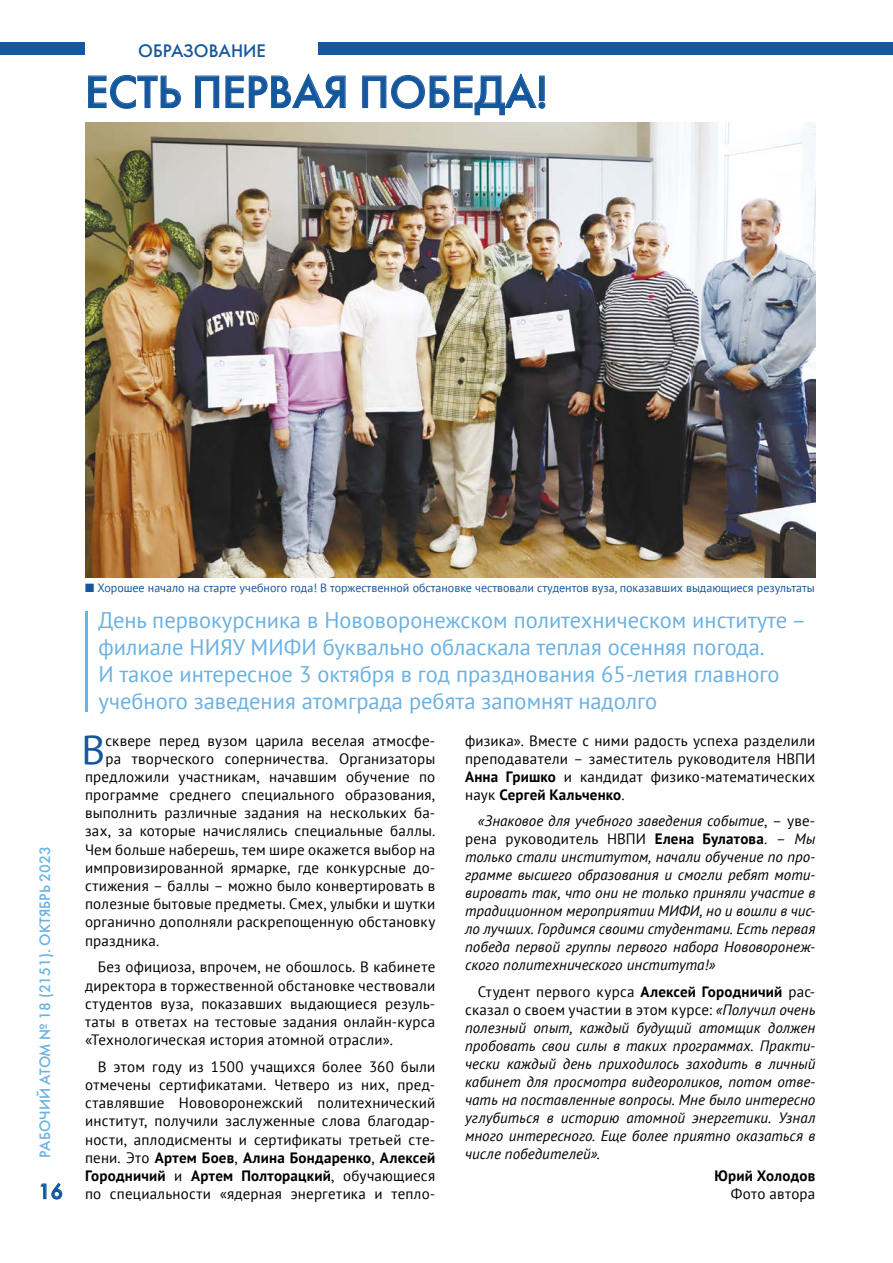
<style>
.page{position:relative;width:893px;height:1263px;background:#fff}
.page>*{position:absolute;margin:0;border:0;box-sizing:border-box;transform-origin:0 0}
.ЗАГОЛОВОК{font:45px "Futuris C";color:#14579d}
.Буквица{font:40.65px "PT Sans";color:#14579d}
.ВРЕЗ{font:22.5px/27px "PT Sans";color:#6bb1e2}
.t1{font:21px "Futuris C";color:#0b569d}
.t2{font:18px "Futuris C";color:#14579d}
.ОСНОВНОЙ_ТЕКСТ{font:italic 15px/18px "PT Sans";color:#000;text-align:justify}
.ОСНОВНОЙ_ТЕКСТ-2{font:15px/18.1px "PT Sans";letter-spacing:.015em;color:#000;text-align:justify}
.Буквица-2{font:15px "PT Sans";letter-spacing:.01em;color:#000}
.t3{font:15px "Futuris C";color:#6bb1e2}
.ОСНОВНОЙ_ТЕКСТ-3{font:700 15px "PT Sans";letter-spacing:.01em;color:#000}
.ОСНОВНОЙ_ТЕКСТ-4{font:12px "PT Sans";color:#14579d}
.s1{font-family:"Dixieland Normal"}
.s2{font-weight:700}
.s3{font-style:normal}
.s4{font-weight:700;font-style:normal}
</style>
<div class="page">
<div style="left:0;top:43px;width:85px;height:12px;background:#14579d"></div>
<div style="left:319px;top:43px;width:574px;height:12px;background:#14579d"></div>
<svg style="left:40px;top:1182px;width:23px;height:18px"></svg>
<svg style="left:88px;top:75px;width:93px;height:34px"></svg>
<svg style="left:195px;top:75px;width:24px;height:33px"></svg>
<svg style="left:225px;top:74px;width:121px;height:34px"></svg>
<svg style="left:362px;top:74px;width:184px;height:41px"></svg>
<hr style="left:85px;top:612px;width:2px;height:100px;background:#6bb1e2">
<img style="left:85px;top:122px;width:730px;height:456px">
<p class="t2" style="left:138px;top:40px;width:129px">ОБРАЗОВАНИЕ</p>
<p class="ЗАГОЛОВОК" style="left:85px;top:65px;width:464px">ЕСТЬ ПЕРВАЯ ПОБЕДА!</p>
<p class="t3" style="left:36px;top:1158px;width:313px;rotate:-90deg">РАБОЧИЙ АТОМ № 18 (2151). ОКТЯБРЬ 2023</p>
<h3 class="t1" style="left:38px;top:1179px;width:26px">16</h3>
<p class="ОСНОВНОЙ_ТЕКСТ-4" style="left:85px;top:580px;width:731px"><span class="s1">n</span> Хорошее начало на старте учебного года! В торжественной обстановке чествовали студентов вуза, показавших выдающиеся результаты</p>
<p class="ВРЕЗ" style="left:99px;top:606px;width:709px">День первокурсника в Нововоронежском политехническом институте – филиале НИЯУ МИФИ буквально обласкала теплая осенняя погода.<br>И такое интересное 3 октября в год празднования 65-летия главного учебного заведения атомграда ребята запомнят надолго</p>
<p class="Буквица" style="left:82px;top:723px;width:25px">В</p>
<p class="Буквица-2" style="left:105px;top:731px;width:331px">сквере перед вузом царила веселая атмосфе-</p>
<p class="ОСНОВНОЙ_ТЕКСТ-2" style="left:465px;top:731px;width:352px">физика». Вместе с ними радость успеха разделили преподаватели – заместитель руководителя НВПИ <span class="s2">Анна Гришко</span> и кандидат физико-математических наук <span class="s2">Сергей Кальченко</span>.</p>
<p class="ОСНОВНОЙ_ТЕКСТ" style="left:465px;top:812px;width:352px;text-indent:13px">«Знаковое для учебного заведения событие<span class="s3">, – уве&shy;рена руководитель НВПИ</span> <span class="s4">Елена Булатова</span><span class="s3">. –</span> Мы только стали институтом, начали обучение по про&shy;грамме высшего образования и смогли ребят моти&shy;вировать так, что они не только приняли участие в традиционном мероприятии МИФИ, но и вошли в чис&shy;ло лучших. Гордимся своими студентами. Есть первая победа первой группы первого набора Нововоронеж&shy;ского политехнического института!»</p>
<p class="ОСНОВНОЙ_ТЕКСТ" style="left:465px;top:982px;width:352px;text-indent:13px"><span class="s3">Студент первого курса</span> <span class="s4">Алексей Городничий</span> <span class="s3">рас&shy;сказал о своем участии в этом курсе:</span> «Получил очень полезный опыт, каждый будущий атомщик должен пробовать свои силы в таких программах. Практи&shy;чески каждый день приходилось заходить в личный кабинет для просмотра видеороликов, потом отве&shy;чать на поставленные вопросы. Мне было интересно углубиться в историю атомной энергетики. Узнал много интересного. Еще более приятно оказаться в числе победителей».</p>
<p class="ОСНОВНОЙ_ТЕКСТ-3" style="left:714px;top:1166px;width:102px">Юрий Холодов</p>
<p class="ОСНОВНОЙ_ТЕКСТ-2" style="left:731px;top:1184px;width:86px">Фото автора</p>
<p class="Буквица-2" style="left:105px;top:749px;width:331px">ра творческого соперничества. Организаторы</p>
<p class="Буквица-2" style="left:85px;top:767px;width:352px">предложили участникам, начавшим обучение по</p>
<p class="Буквица-2" style="left:85px;top:785px;width:352px">программе среднего специального образования,</p>
<p class="Буквица-2" style="left:85px;top:803px;width:352px">выполнить различные задания на нескольких ба-</p>
<p class="Буквица-2" style="left:85px;top:821px;width:352px">зах, за которые начислялись специальные баллы.</p>
<p class="Буквица-2" style="left:85px;top:840px;width:352px">Чем больше наберешь, тем шире окажется выбор на</p>
<p class="Буквица-2" style="left:85px;top:858px;width:352px">импровизированной ярмарке, где конкурсные до-</p>
<p class="Буквица-2" style="left:85px;top:876px;width:352px">стижения – баллы – можно было конвертировать в</p>
<p class="Буквица-2" style="left:85px;top:894px;width:352px">полезные бытовые предметы. Смех, улыбки и шутки</p>
<p class="Буквица-2" style="left:85px;top:912px;width:352px">органично дополняли раскрепощенную обстановку</p>
<p class="Буквица-2" style="left:85px;top:931px;width:76px">праздника.</p>
<p class="ОСНОВНОЙ_ТЕКСТ-2" style="left:85px;top:958px;width:352px;text-indent:13px">Без официоза, впрочем, не обошлось. В кабинете директора в торжественной обстановке чествовали студентов вуза, показавших выдающиеся резуль&shy;таты в ответах на тестовые задания онлайн-курса «Технологическая история атомной отрасли».</p>
<p class="ОСНОВНОЙ_ТЕКСТ-2" style="left:85px;top:1057px;width:352px;text-indent:13px">В этом году из 1500 учащихся более 360 были отмечены сертификатами. Четверо из них, пред&shy;ставлявшие Нововоронежский политехнический институт, получили заслуженные слова благодар&shy;ности, аплодисменты и сертификаты третьей сте&shy;пени. Это <span class="s2">Артем Боев</span>, <span class="s2">Алина Бондаренко</span>, <span class="s2">Алексей Городничий</span> и <span class="s2">Артем Полторацкий</span>, обучающиеся по специальности «ядерная энергетика и тепло-</p>
</div>
